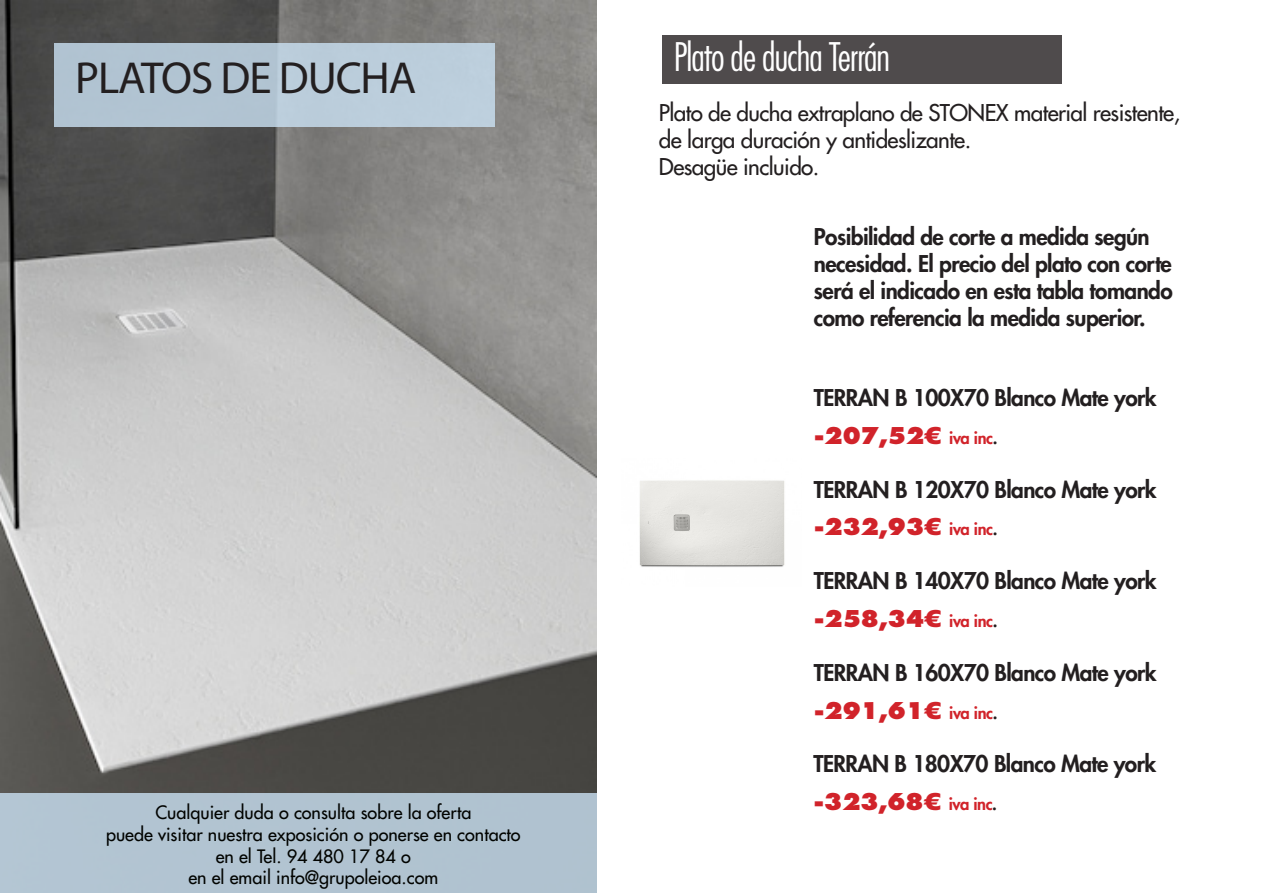
<style>
.page{position:relative;width:1263px;height:893px;background:#fff}
.page>*{position:absolute;margin:0;border:0;box-sizing:border-box;transform-origin:0 0}
.t1{font:45px "Myriad Pro";letter-spacing:-.025em;color:#231f20}
.t2{font:300 condensed 38.25px "Futura Std";letter-spacing:-.025em;color:#fff}
.t3{font:800 22.5px/37.5px "Futura Std";letter-spacing:-.025em;color:#231f20}
.t4{font:500 22.5px/27px "Futura Std";letter-spacing:-.025em;color:#231f20}
.t5{font:500 18px "Futura Std";color:#010300}
.s1{color:#d1232a}
.s2{font-size:16.5px;color:#d1232a}
.s3{font-size:16.5px}
</style>
<div class="page">
<img style="left:0;top:0;width:597px;height:793px">
<div style="left:54px;top:43px;width:441px;height:83px;background:#b2c5d3"></div>
<div style="left:662px;top:35px;width:400px;height:48px;background:#4f4b4c"></div>
<img style="left:639px;top:480px;width:146px;height:87px">
<div style="left:0;top:793px;width:597px;height:100px;background:#b1c3d1"></div>
<p class="t1" style="left:75px;top:50px;width:343px">PLATOS DE DUCHA</p>
<p class="t5" style="left:155px;top:801px;width:317px">Cualquier duda o consulta sobre la oferta</p>
<p class="t5" style="left:106px;top:823px;width:416px">puede visitar nuestra exposición o ponerse en contacto</p>
<p class="t5" style="left:216px;top:845px;width:197px">en el Tel. 94 480 17 84 o</p>
<p class="t5" style="left:188px;top:866px;width:251px">en el email info@grupoleioa.com</p>
<p class="t2" style="left:674px;top:34px;width:218px">Plato de ducha Terrán</p>
<p class="t4" style="left:659px;top:100px;width:523px">Plato de ducha extraplano de STONEX material resistente, de larga duración y antideslizante.</p>
<p class="t4" style="left:659px;top:154px;width:162px">Desagüe incluido.</p>
<p class="t3" style="left:814px;top:223px;width:360px;line-height:27px">Posibilidad de corte a medida según necesidad. El precio del plato con corte será el indicado en esta tabla tomando como referencia la medida superior.</p>
<p class="t3" style="left:814px;top:379px;width:344px">TERRAN B 100X70 Blanco Mate york <span class="s1">-207,52€</span> <span class="s2">iva inc</span><span class="s3">.</span></p>
<p class="t3" style="left:814px;top:471px;width:344px">TERRAN B 120X70 Blanco Mate york <span class="s1">-232,93€</span> <span class="s2">iva inc</span><span class="s3">.</span></p>
<p class="t3" style="left:814px;top:562px;width:344px">TERRAN B 140X70 Blanco Mate york <span class="s1">-258,34€</span> <span class="s2">iva inc</span><span class="s3">.</span></p>
<p class="t3" style="left:814px;top:654px;width:344px">TERRAN B 160X70 Blanco Mate york <span class="s1">-291,61€</span> <span class="s2">iva inc</span><span class="s3">.</span></p>
<p class="t3" style="left:813px;top:745px;width:344px">TERRAN B 180X70 Blanco Mate york <span class="s1">-323,68€</span> <span class="s2">iva inc</span><span class="s3">.</span></p>
</div>
